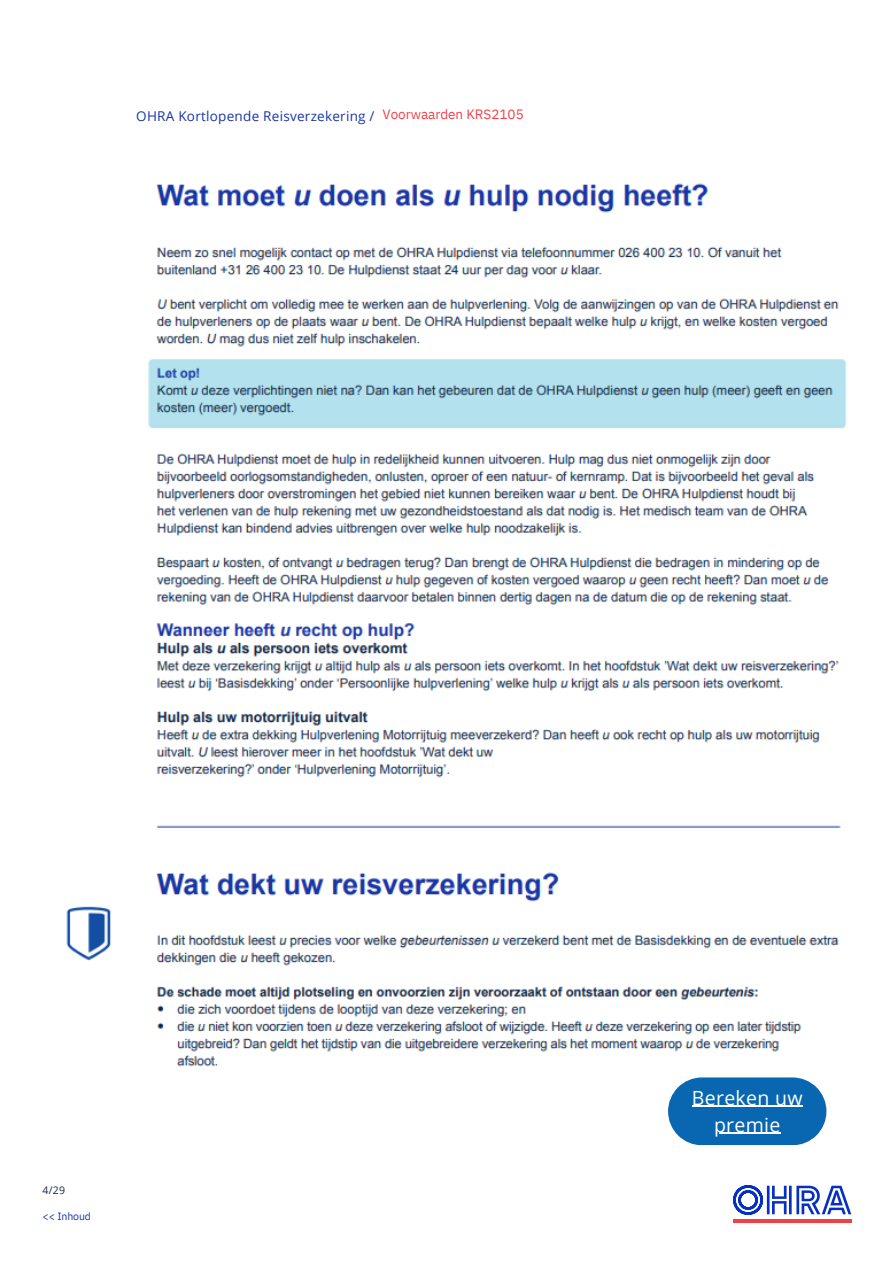
<style>
.page{position:relative;width:894px;height:1264px;background:#fff}
.page>*{position:absolute;margin:0;border:0;box-sizing:border-box;transform-origin:0 0}
.t1{font:19.5px/27px "Open Sans";letter-spacing:.015em;color:#fff;text-align:center}
.t2{font:13.5px "Open Sans";letter-spacing:.02em;color:#1a36a3}
.t3{font:10.5px "IBM Plex Sans";letter-spacing:-.01em;color:#1a36a3}
.t4{font:10.5px "Open Sans";color:#132744}
.s1{font-family:"IBM Plex Sans";color:#f23f48}
</style>
<div class="page">
<svg style="left:733px;top:1185px;width:118px;height:29px"></svg>
<hr style="left:733px;top:1219px;width:118px;height:3px;background:#f23f48">
<img style="left:66px;top:183px;width:781px;height:884px">
<svg style="left:668px;top:1077px;width:158px;height:67px;background:#2377b8"></svg>
<hr style="left:691px;top:1105px;width:111px;height:1px;background:#fff">
<hr style="left:713px;top:1132px;width:67px;height:1px;background:#fff">
<p class="t2" style="left:136px;top:107px;width:389px">OHRA Kortlopende Reisverzekering / <span class="s1">Voorwaarden KRS2105</span></p>
<p class="t4" style="left:43px;top:1182px;width:24px">4/29</p>
<p class="t3" style="left:43px;top:1209px;width:50px">&lt;&lt; Inhoud</p>
<h1 class="t1" style="left:691px;top:1083px;width:112px">Bereken uw premie</h1>
</div>
